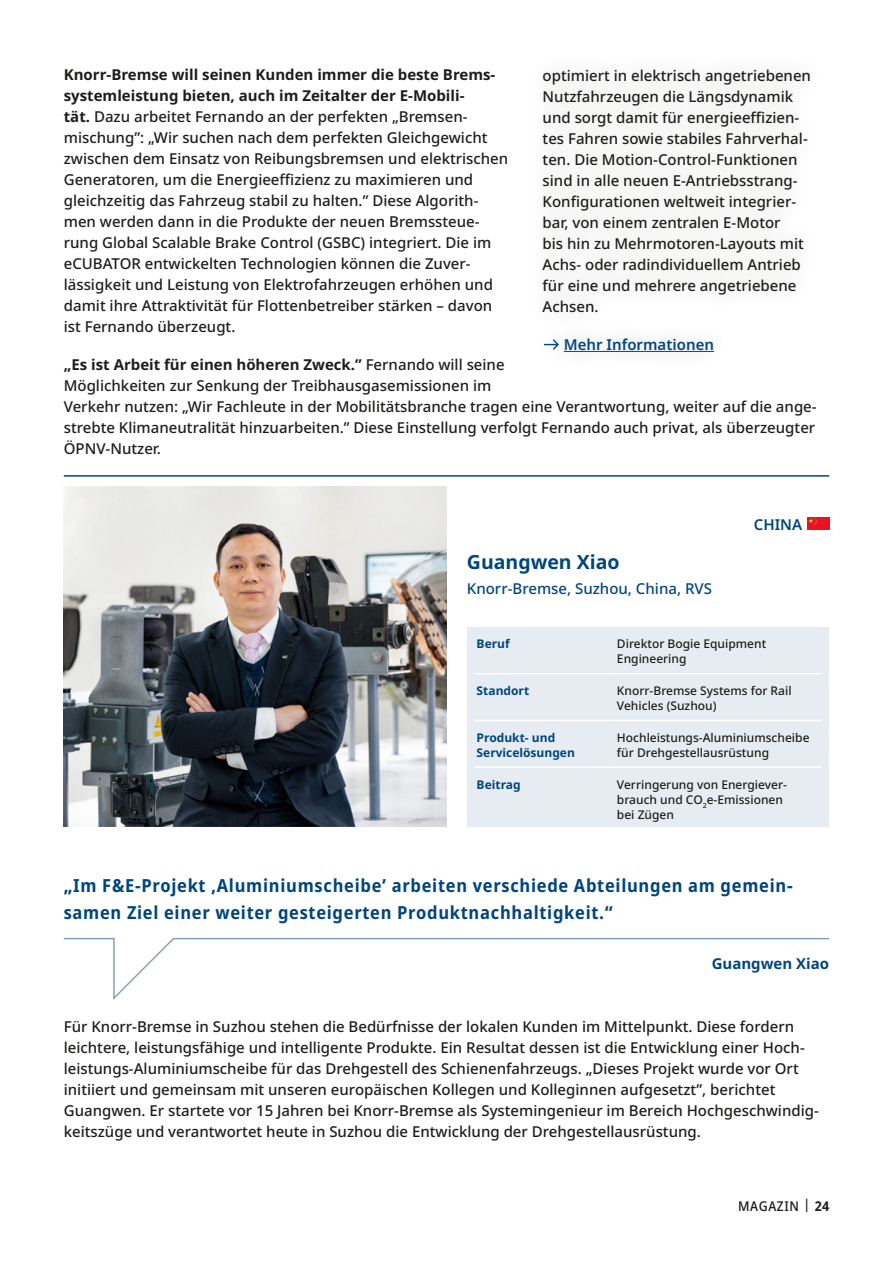
<style>
.page{position:relative;width:893px;height:1263px;background:#fff}
.page>*{position:absolute;margin:0;border:0;box-sizing:border-box;transform-origin:0 0}
.t1{font:700 19.5px "Noto Sans";color:#00457e}
.t2{font:700 semi-condensed 18px/27px "Noto Sans";letter-spacing:.04em;color:#00457e}
.t3{font:500 15px/21px "Noto Sans";color:#1d1d1b}
.t4{font:500 15px "Noto Sans";color:#00457e}
.t5{font:600 15px "Noto Sans";color:#00457e}
.t6{font:700 15px "Noto Sans";color:#00457e}
.t7{font:500 semi-condensed 13.5px "Noto Sans";letter-spacing:.05em;color:#1d1d1b}
.t8{font:500 12px/15px "Noto Sans";color:#1d1d1b}
.t9{font:700 12px/15px "Noto Sans";color:#00457e}
.s1{font-weight:700}
</style>
<div class="page">
<hr style="left:64px;top:475px;width:765px;height:2px;background:#00457e">
<div style="left:525px;top:52px;width:303px;height:319px;background:#f7f7f7"></div>
<hr style="left:564px;top:351px;width:150px;height:1px;background:#00457e">
<svg style="left:544px;top:339px;width:15px;height:11px"></svg>
<img style="left:64px;top:486px;width:382px;height:340px">
<img style="left:807px;top:517px;width:22px;height:13px">
<div style="left:474px;top:627px;width:348px;height:200px;background:#e6ecf2"></div>
<hr style="left:474px;top:673px;width:137px;height:1px;background:#fff">
<hr style="left:611px;top:673px;width:211px;height:1px;background:#fff">
<hr style="left:474px;top:720px;width:137px;height:1px;background:#fff">
<hr style="left:611px;top:720px;width:211px;height:1px;background:#fff">
<hr style="left:474px;top:766px;width:137px;height:2px;background:#fff">
<hr style="left:611px;top:766px;width:211px;height:2px;background:#fff">
<div style="left:467px;top:627px;width:7px;height:47px;background:#e6ecf2"></div>
<div style="left:822px;top:627px;width:7px;height:47px;background:#e6ecf2"></div>
<div style="left:467px;top:674px;width:7px;height:46px;background:#e6ecf2"></div>
<div style="left:822px;top:674px;width:7px;height:46px;background:#e6ecf2"></div>
<div style="left:467px;top:720px;width:7px;height:47px;background:#e6ecf2"></div>
<div style="left:822px;top:720px;width:7px;height:47px;background:#e6ecf2"></div>
<div style="left:467px;top:767px;width:7px;height:60px;background:#e6ecf2"></div>
<div style="left:822px;top:767px;width:7px;height:60px;background:#e6ecf2"></div>
<svg style="left:63px;top:937px;width:767px;height:63px"></svg>
<p class="t3" style="left:64px;top:64px;width:446px"><span class="s1">Knorr‑Bremse will seinen Kunden immer die beste Brems‑ systemleistung bieten, auch im Zeitalter der E-Mobili‑<br>tät.</span> Dazu arbeitet Fernando an der perfekten „Bremsen&shy;mischung”: „Wir suchen nach dem perfekten Gleichgewicht zwischen dem Einsatz von Reibungsbremsen und elektrischen Generatoren, um die Energieeffizienz zu maximieren und gleichzeitig das Fahrzeug stabil zu halten.” Diese Algorith&shy;men werden dann in die Produkte der neuen Bremssteue&shy;rung Global Scalable Brake Control (GSBC) integriert. Die im eCUBATOR entwickelten Technologien können die Zuver&shy;lässigkeit und Leistung von Elektrofahrzeugen erhöhen und damit ihre Attraktivität für Flottenbetreiber stärken – davon ist Fernando überzeugt.</p>
<p class="t3" style="left:64px;top:354px;width:754px"><span class="s1">„Es ist Arbeit für einen höheren Zweck.”</span> Fernando will seine<br>Möglichkeiten zur Senkung der Treibhausgasemissionen im<br>Verkehr nutzen: „Wir Fachleute in der Mobilitätsbranche tragen eine Verantwortung, weiter auf die ange&shy;strebte Klimaneutralität hinzuarbeiten.” Diese Einstellung verfolgt Fernando auch privat, als überzeugter ÖPNV-Nutzer.</p>
<p class="t3" style="left:543px;top:65px;width:270px">optimiert in elektrisch angetriebenen Nutzfahrzeugen die Längsdynamik und sorgt damit für energieeffizien&shy;tes Fahren sowie stabiles Fahrverhal&shy;ten. Die Motion-Control-Funktionen sind in alle neuen E-Antriebsstrang-Konfigurationen weltweit integrier&shy;bar, von einem zentralen E-Motor<br>bis hin zu Mehrmotoren-Layouts mit Achs- oder radindividuellem Antrieb für eine und mehrere angetriebene Achsen.</p>
<p class="t5" style="left:564px;top:334px;width:152px">Mehr Informationen</p>
<h1 class="t1" style="left:467px;top:548px;width:154px">Guangwen Xiao</h1>
<p class="t4" style="left:467px;top:578px;width:247px">Knorr‑Bremse, Suzhou, China, RVS</p>
<p class="t5" style="left:754px;top:514px;width:50px">CHINA</p>
<p class="t9" style="left:477px;top:637px;width:35px">Beruf</p>
<p class="t8" style="left:617px;top:637px;width:151px">Direktor Bogie Equipment<br>Engineering</p>
<p class="t9" style="left:477px;top:683px;width:54px">Standort</p>
<p class="t8" style="left:617px;top:683px;width:176px">Knorr‑Bremse Systems for Rail<br>Vehicles (Suzhou)</p>
<p class="t9" style="left:477px;top:730px;width:100px">Produkt- und<br>Servicelösungen</p>
<p class="t8" style="left:617px;top:730px;width:194px">Hochleistungs-Aluminiumscheibe für Drehgestellausrüstung</p>
<p class="t9" style="left:477px;top:777px;width:46px">Beitrag</p>
<p class="t8" style="left:617px;top:777px;width:171px">Verringerung von Energiever&shy;brauch und CO<sub>2</sub>e-Emissionen bei Zügen</p>
<p class="t2" style="left:64px;top:872px;width:729px">„Im F&amp;E-Projekt ‚Aluminiumscheibe’ arbeiten verschiede Abteilungen am gemein&shy;samen Ziel einer weiter gesteigerten Produktnachhaltigkeit.“</p>
<p class="t6" style="left:712px;top:953px;width:119px">Guangwen Xiao</p>
<p class="t3" style="left:64px;top:1017px;width:757px">Für Knorr‑Bremse in Suzhou stehen die Bedürfnisse der lokalen Kunden im Mittelpunkt. Diese fordern leichtere, leistungsfähige und intelligente Produkte. Ein Resultat dessen ist die Entwicklung einer Hoch&shy;leistungs-Aluminiumscheibe für das Drehgestell des Schienenfahrzeugs. „Dieses Projekt wurde vor Ort initiiert und gemeinsam mit unseren europäischen Kollegen und Kolleginnen aufgesetzt”, berichtet Guangwen. Er startete vor 15 Jahren bei Knorr‑Bremse als Systemingenieur im Bereich Hochgeschwindig&shy;keitszüge und verantwortet heute in Suzhou die Entwicklung der Drehgestellausrüstung.</p>
<p class="t7" style="left:738px;top:1196px;width:93px">MAGAZIN | <span class="s1">24</span></p>
</div>
